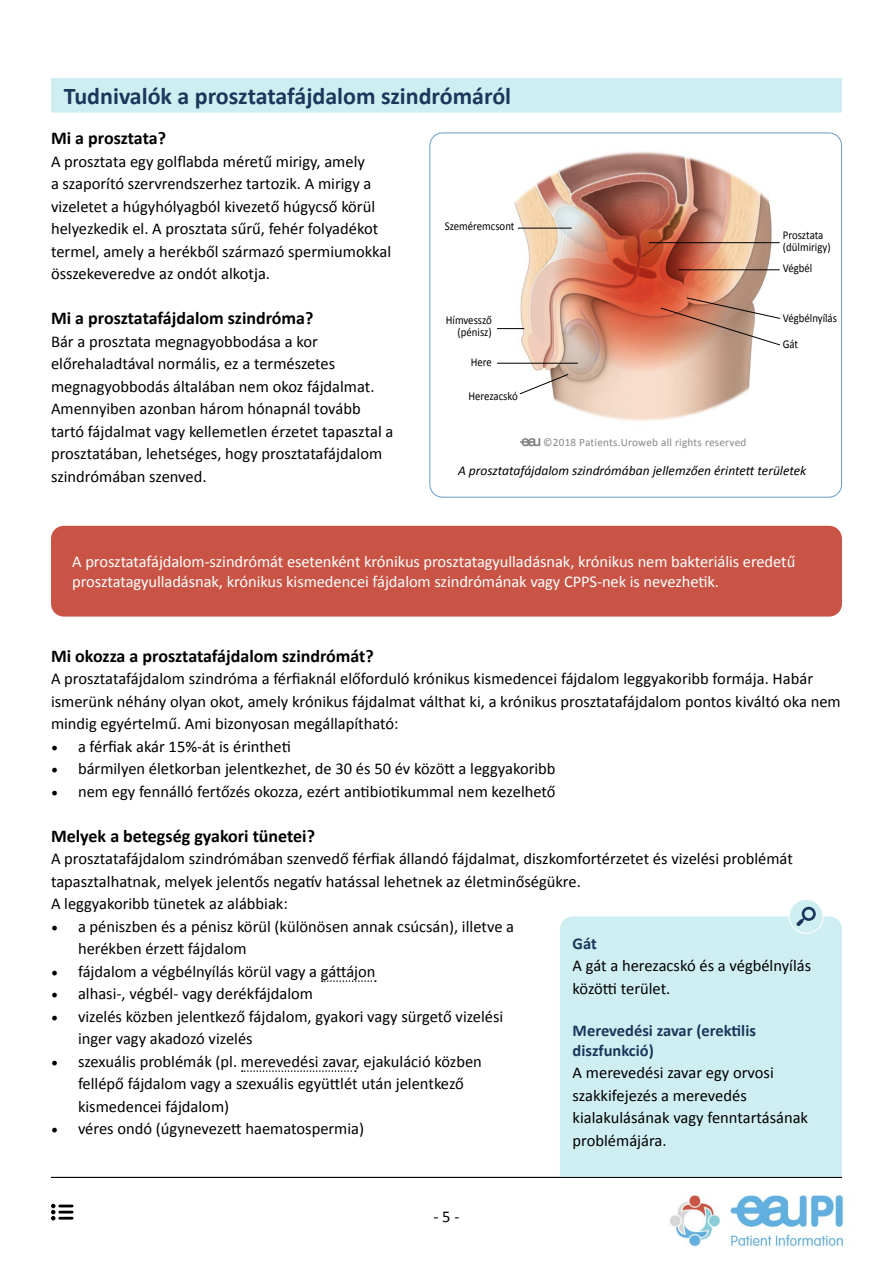
<style>
.page{position:relative;width:893px;height:1263px;background:#fff}
.page>*{position:absolute;margin:0;border:0;box-sizing:border-box;transform-origin:0 0}
.t1{font:700 24px "Calibri";color:#1c365c}
.t2{font:700 18px "Calibri";color:#000}
.t3{font:16.5px/22.5px "Calibri";color:#000}
.t4{font:16.5px/19.8px "Calibri";letter-spacing:-.005em;color:#fff}
.t5{font:700 16.5px/19.8px "Calibri";color:#1c365c}
.t6{font:italic 13.5px "Calibri";color:#000}
.t7{font:12px/12px "Calibri";color:#000;scale:.9 1}
.t8{font:11.25px "Calibri";letter-spacing:.02em;color:#878787}
.s1{font-family:"Minion Pro";font-size:18px}
</style>
<div class="page">
<svg style="left:51px;top:1204px;width:21px;height:16px"></svg>
<img style="left:670px;top:1195px;width:174px;height:53px">
<div style="left:560px;top:916px;width:282px;height:261px;background:#cfeef1"></div>
<div style="left:789px;top:899px;width:34px;height:34px;background:#cfeef1;border-radius:50%"></div>
<div style="left:789px;top:899px;width:34px;height:35px;border:1px solid #fff;border-radius:50%"></div>
<svg style="left:796px;top:907px;width:20px;height:19px"></svg>
<div style="left:51px;top:78px;width:791px;height:21px;background:#cfeef1"></div>
<div style="left:51px;top:99px;width:791px;height:14px;background:#cfeef1"></div>
<svg style="left:322px;top:980px;width:54px;height:2px"></svg>
<svg style="left:242px;top:1070px;width:114px;height:2px"></svg>
<div style="left:51px;top:526px;width:791px;height:91px;background:#c95445;border-radius:13px"></div>
<hr style="left:51px;top:1177px;width:791px;height:1px;background:#000">
<img style="left:509px;top:151px;width:271px;height:270px">
<hr style="left:518px;top:228px;width:54px;height:1px;background:#000">
<hr style="left:649px;top:242px;width:130px;height:1px;background:#000">
<hr style="left:679px;top:269px;width:100px;height:1px;background:#000">
<svg style="left:706px;top:297px;width:75px;height:49px"></svg>
<svg style="left:520px;top:438px;width:20px;height:9px"></svg>
<svg style="left:497px;top:328px;width:27px;height:1px"></svg>
<hr style="left:497px;top:363px;width:81px;height:1px;background:#000">
<svg style="left:519px;top:373px;width:50px;height:22px"></svg>
<img style="left:552px;top:191px;width:181px;height:181px;border-radius:50%">
<h1 class="t1" style="left:64px;top:79px;width:449px">Tudnivalók a prosztatafájdalom szindrómáról</h1>
<p class="t2" style="left:51px;top:125px;width:116px">Mi a prosztata?</p>
<p class="t3" style="left:51px;top:149px;width:342px">A prosztata egy golflabda méretű mirigy, amely<br>a szaporító szervrendszerhez tartozik. A mirigy a vizeletet a húgyhólyagból kivezető húgycső körül helyezkedik el. A prosztata sűrű, fehér folyadékot termel, amely a herékből származó spermiumokkal összekeveredve az ondót alkotja.</p>
<p class="t2" style="left:51px;top:305px;width:264px">Mi a prosztatafájdalom szindróma?</p>
<p class="t3" style="left:51px;top:329px;width:344px">Bár a prosztata megnagyobbodása a kor előrehaladtával normális, ez a természetes megnagyobbodás általában nem okoz fájdalmat.<br>Amennyiben azonban három hónapnál tovább tartó fájdalmat vagy kellemetlen érzetet tapasztal a prosztatában, lehetséges, hogy prosztatafájdalom szindrómában szenved.</p>
<p class="t7" style="left:445px;top:220px;width:79px">Szeméremcsont</p>
<p class="t7" style="left:783px;top:229px;width:54px">Prosztata (dülmirigy)</p>
<p class="t7" style="left:783px;top:262px;width:34px">Végbél</p>
<p class="t7" style="left:783px;top:311px;width:62px">Végbélnyílás</p>
<p class="t7" style="left:783px;top:338px;width:19px">Gát</p>
<p class="t7" style="left:446px;top:313px;width:52px;text-align:right">Hímvessző (pénisz)</p>
<p class="t7" style="left:471px;top:356px;width:25px">Here</p>
<p class="t7" style="left:468px;top:390px;width:56px">Herezacskó</p>
<p class="t8" style="left:543px;top:435px;width:205px">©2018 Patients.Uroweb all rights reserved</p>
<p class="t6" style="left:458px;top:461px;width:350px">A prosztatafájdalom szindrómában jellemzően érintett területek</p>
<p class="t4" style="left:72px;top:552px;width:724px">A prosztatafájdalom-szindrómát esetenként krónikus prosztatagyulladásnak, krónikus nem bakteriális eredetű prosztatagyulladásnak, krónikus kismedencei fájdalom szindrómának vagy CPPS-nek is nevezhetik.</p>
<p class="t2" style="left:51px;top:643px;width:324px">Mi okozza a prosztatafájdalom szindrómát?</p>
<p class="t3" style="left:51px;top:667px;width:791px">A prosztatafájdalom szindróma a férfiaknál előforduló krónikus kismedencei fájdalom leggyakoribb formája. Habár ismerünk néhány olyan okot, amely krónikus fájdalmat válthat ki, a krónikus prosztatafájdalom pontos kiváltó oka nem mindig egyértelmű. Ami bizonyosan megállapítható:</p>
<p class="t3" style="left:51px;top:734px;width:241px"><span class="s1">•</span> a férfiak akár 15%-át is érintheti</p>
<p class="t3" style="left:51px;top:757px;width:506px"><span class="s1">•</span> bármilyen életkorban jelentkezhet, de 30 és 50 év között a leggyakoribb</p>
<p class="t3" style="left:51px;top:779px;width:506px"><span class="s1">•</span> nem egy fennálló fertőzés okozza, ezért antibiotikummal nem kezelhető</p>
<p class="t2" style="left:51px;top:823px;width:266px">Melyek a betegség gyakori tünetei?</p>
<p class="t3" style="left:51px;top:847px;width:743px">A prosztatafájdalom szindrómában szenvedő férfiak állandó fájdalmat, diszkomfortérzetet és vizelési problémát tapasztalhatnak, melyek jelentős negatív hatással lehetnek az életminőségükre.<br>A leggyakoribb tünetek az alábbiak:</p>
<p class="t3" style="left:78px;top:914px;width:438px;text-indent:-27px"><span class="s1">•</span> a péniszben és a pénisz körül (különösen annak csúcsán), illetve a herékben érzett fájdalom</p>
<p class="t3" style="left:51px;top:959px;width:326px"><span class="s1">•</span> fájdalom a végbélnyílás körül vagy a gáttájon</p>
<p class="t3" style="left:51px;top:982px;width:264px"><span class="s1">•</span> alhasi-, végbél- vagy derékfájdalom</p>
<p class="t3" style="left:78px;top:1004px;width:427px;text-indent:-27px"><span class="s1">•</span> vizelés közben jelentkező fájdalom, gyakori vagy sürgető vizelési inger vagy akadozó vizelés</p>
<p class="t3" style="left:78px;top:1049px;width:405px;text-indent:-27px"><span class="s1">•</span> szexuális problémák (pl. merevedési zavar, ejakuláció közben fellépő fájdalom vagy a szexuális együttlét után jelentkező kismedencei fájdalom)</p>
<p class="t3" style="left:51px;top:1117px;width:315px"><span class="s1">•</span> véres ondó (úgynevezett haematospermia)</p>
<p class="t5" style="left:573px;top:933px;width:26px">Gát</p>
<p class="t3" style="left:573px;top:954px;width:240px">A gát a herezacskó és a végbélnyílás közötti terület.</p>
<p class="t5" style="left:573px;top:1020px;width:185px">Merevedési zavar (erektilis diszfunkció)</p>
<p class="t3" style="left:573px;top:1061px;width:237px">A merevedési zavar egy orvosi szakkifejezés a merevedés kialakulásának vagy fenntartásának problémájára.</p>
<p class="t3" style="left:433px;top:1204px;width:27px">- 5 -</p>
</div>
